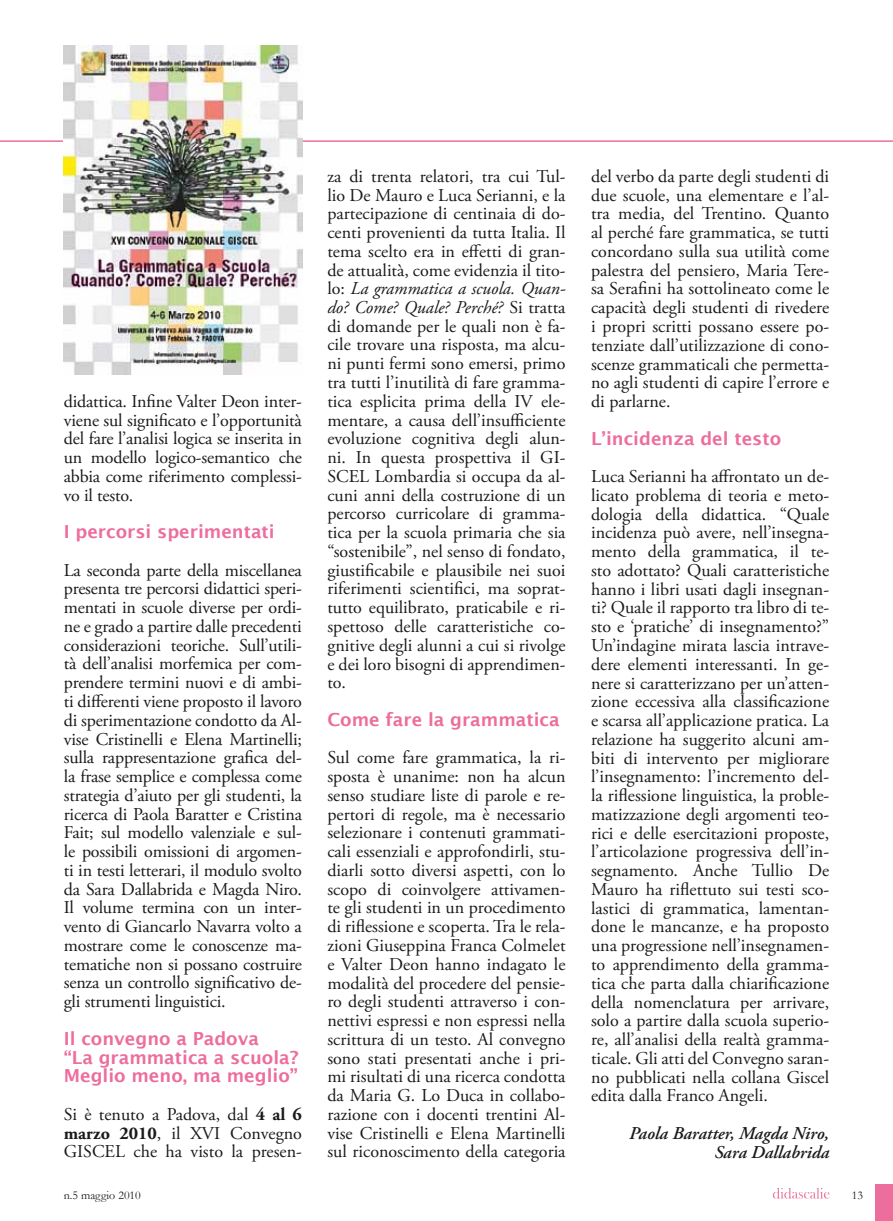
<style>
.page{position:relative;width:893px;height:1221px;background:#fff}
.page>*{position:absolute;margin:0;border:0;box-sizing:border-box;transform-origin:0 0}
.t1{font:18px/18.8px "Adobe Garamond Pro";color:#1a1a18;text-align:justify}
.t2{font:600 18px/18.8px "Lucida Sans";color:#ed6d9c}
.t3{font:italic 600 18px/18.8px "Adobe Garamond Pro";color:#1a1a18;text-align:right}
.t4{font:12px "Garamond";color:#1a1a18}
.s1{font-weight:700}
.s2{font-style:italic}
</style>
<div class="page">
<svg style="left:773px;top:1188px;width:57px;height:10px"></svg>
<div style="left:876px;top:1184px;width:17px;height:36px;background:#ed6d9c"></div>
<hr style="left:0;top:140px;width:893px;height:2px;background:#ed6d9c">
<img style="left:64px;top:46px;width:238px;height:328px">
<p class="t1" style="left:64px;top:392px;width:240px">didattica. Infine Valter Deon inter&shy;viene sul significato e l’opportunità del fare l’analisi logica se inserita in un modello logico-semantico che abbia come riferimento complessi&shy;vo il testo.</p>
<p class="t2" style="left:64px;top:522px;width:212px">I percorsi sperimentati</p>
<p class="t1" style="left:64px;top:561px;width:240px">La seconda parte della miscellanea presenta tre percorsi didattici speri&shy;mentati in scuole diverse per ordi&shy;ne e grado a partire dalle precedenti considerazioni teoriche. Sull’utili&shy;tà dell’analisi morfemica per com&shy;prendere termini nuovi e di ambi&shy;ti differenti viene proposto il lavoro di sperimentazione condotto da Al&shy;vise Cristinelli e Elena Martinelli; sulla rappresentazione grafica del&shy;la frase semplice e complessa come strategia d’aiuto per gli studenti, la ricerca di Paola Baratter e Cristina Fait; sul modello valenziale e sul&shy;le possibili omissioni di argomen&shy;ti in testi letterari, il modulo svolto da Sara Dallabrida e Magda Niro.<br>Il volume termina con un inter&shy;vento di Giancarlo Navarra volto a mostrare come le conoscenze ma&shy;tematiche non si possano costruire senza un controllo significativo de&shy;gli strumenti linguistici.</p>
<p class="t2" style="left:64px;top:1028px;width:236px">Il convegno a Padova<br>“La grammatica a scuola?<br>Meglio meno, ma meglio”</p>
<p class="t1" style="left:64px;top:1105px;width:240px">Si è tenuto a Padova, dal <span class="s1">4 al 6 marzo 2010</span>, il XVI Convegno GISCEL che ha visto la presen-</p>
<p class="t1" style="left:327px;top:167px;width:240px">za di trenta relatori, tra cui Tul&shy;lio De Mauro e Luca Serianni, e la partecipazione di centinaia di do&shy;centi provenienti da tutta Italia. Il tema scelto era in effetti di gran&shy;de attualità, come evidenzia il tito&shy;lo: <span class="s2">La grammatica a scuola. Quan&shy;do? Come? Quale? Perché?</span> Si tratta di domande per le quali non è fa&shy;cile trovare una risposta, ma alcu&shy;ni punti fermi sono emersi, primo tra tutti l’inutilità di fare gramma&shy;tica esplicita prima della IV ele&shy;mentare, a causa dell’insufficiente evoluzione cognitiva degli alun&shy;ni. In questa prospettiva il GI-SCEL Lombardia si occupa da al&shy;cuni anni della costruzione di un percorso curricolare di gramma&shy;tica per la scuola primaria che sia “sostenibile”, nel senso di fondato, giustificabile e plausibile nei suoi riferimenti scientifici, ma soprat&shy;tutto equilibrato, praticabile e ri&shy;spettoso delle caratteristiche co&shy;gnitive degli alunni a cui si rivolge e dei loro bisogni di apprendimen&shy;to.</p>
<p class="t2" style="left:327px;top:710px;width:234px">Come fare la grammatica</p>
<p class="t1" style="left:327px;top:748px;width:240px">Sul come fare grammatica, la ri&shy;sposta è unanime: non ha alcun senso studiare liste di parole e re&shy;pertori di regole, ma è necessario selezionare i contenuti grammati&shy;cali essenziali e approfondirli, stu&shy;diarli sotto diversi aspetti, con lo scopo di coinvolgere attivamen&shy;te gli studenti in un procedimento di riflessione e scoperta. Tra le rela&shy;zioni Giuseppina Franca Colmelet e Valter Deon hanno indagato le modalità del procedere del pensie&shy;ro degli studenti attraverso i con&shy;nettivi espressi e non espressi nella scrittura di un testo. Al convegno sono stati presentati anche i pri&shy;mi risultati di una ricerca condotta da Maria G. Lo Duca in collabo&shy;razione con i docenti trentini Al&shy;vise Cristinelli e Elena Martinelli sul riconoscimento della categoria</p>
<p class="t1" style="left:591px;top:167px;width:240px">del verbo da parte degli studenti di due scuole, una elementare e l’al&shy;tra media, del Trentino. Quanto al perché fare grammatica, se tutti concordano sulla sua utilità come palestra del pensiero, Maria Tere&shy;sa Serafini ha sottolineato come le capacità degli studenti di rivedere i propri scritti possano essere po&shy;tenziate dall’utilizzazione di cono&shy;scenze grammaticali che permetta&shy;no agli studenti di capire l’errore e di parlarne.</p>
<p class="t2" style="left:591px;top:428px;width:192px">L’incidenza del testo</p>
<p class="t1" style="left:591px;top:467px;width:240px">Luca Serianni ha affrontato un de&shy;licato problema di teoria e meto&shy;dologia della didattica. “Quale incidenza può avere, nell’insegna&shy;mento della grammatica, il te&shy;sto adottato? Quali caratteristiche hanno i libri usati dagli insegnan&shy;ti? Quale il rapporto tra libro di te&shy;sto e ‘pratiche’ di insegnamento?” Un’indagine mirata lascia intrave&shy;dere elementi interessanti. In ge&shy;nere si caratterizzano per un’atten&shy;zione eccessiva alla classificazione e scarsa all’applicazione pratica. La relazione ha suggerito alcuni am&shy;biti di intervento per migliorare l’insegnamento: l’incremento del&shy;la riflessione linguistica, la proble&shy;matizzazione degli argomenti teo&shy;rici e delle esercitazioni proposte, l’articolazione progressiva dell’in&shy;segnamento. Anche Tullio De Mauro ha riflettuto sui testi sco&shy;lastici di grammatica, lamentan&shy;done le mancanze, e ha proposto una progressione nell’insegnamen&shy;to apprendimento della gramma&shy;tica che parta dalla chiarificazione della nomenclatura per arrivare, solo a partire dalla scuola superio&shy;re, all’analisi della realtà gramma&shy;ticale. Gli atti del Convegno saran&shy;no pubblicati nella collana Giscel edita dalla Franco Angeli.</p>
<p class="t3" style="left:629px;top:1124px;width:202px">Paola Baratter, Magda Niro,<br>Sara Dallabrida</p>
<p class="t4" style="left:64px;top:1186px;width:79px">n.5 maggio 2010</p>
<p class="t4" style="left:852px;top:1187px;width:13px">13</p>
</div>
